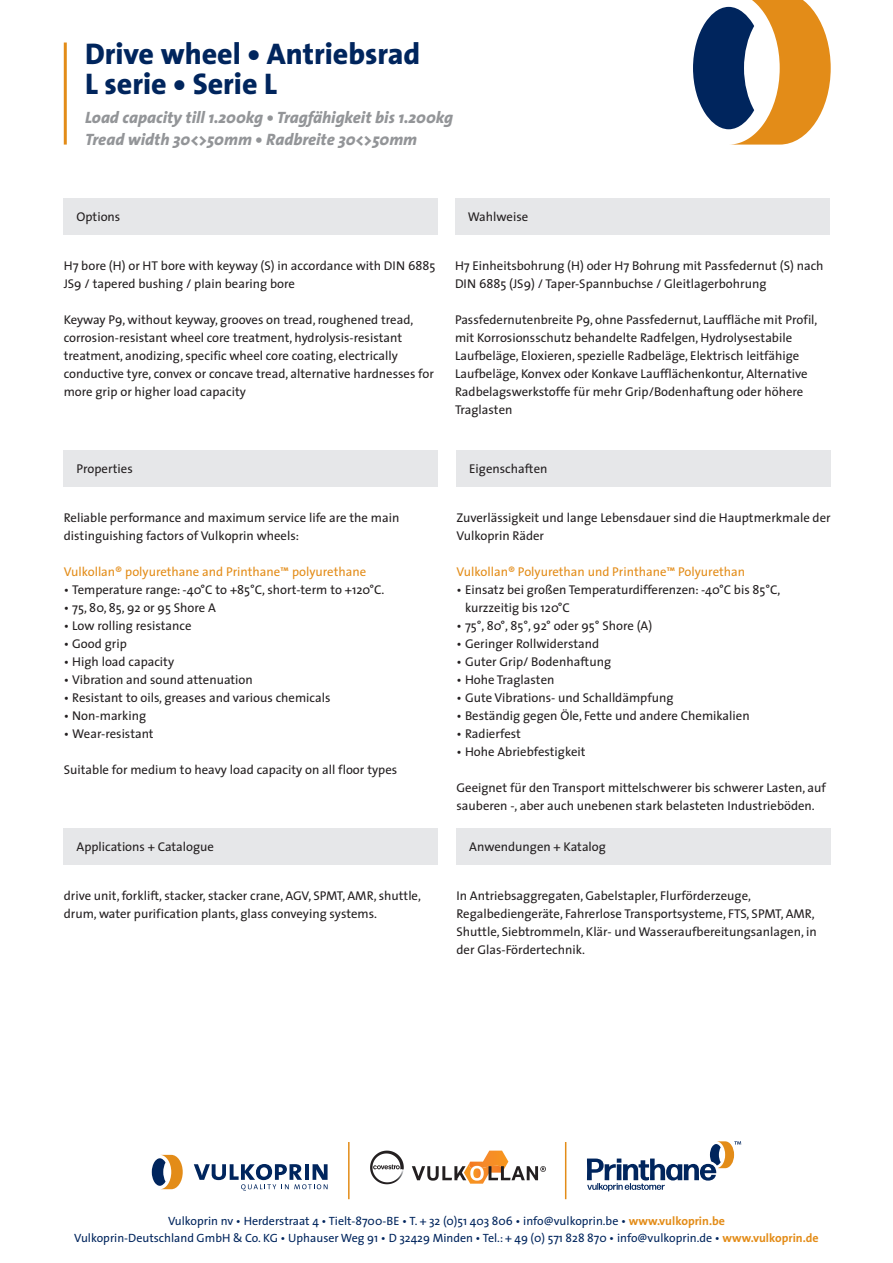
<style>
.page{position:relative;width:893px;height:1263px;background:#fff}
.page>*{position:absolute;margin:0;border:0;box-sizing:border-box;transform-origin:0 0}
.t1{font:800 30px "The Sans";color:#00255d}
.t2{font:italic 800 16.5px "The Sans";color:#939598}
.t3{font:12.75px/18px "The Sans";color:#231f20}
.t4{font:12.75px "The Sans";color:#e38c18}
.t5{font:12px "The Sans";color:#00255d}
.s1{font-weight:700;color:#e38c18}
</style>
<div class="page">
<hr style="left:348px;top:1142px;width:2px;height:57px;background:#e38c18">
<hr style="left:565px;top:1142px;width:1px;height:57px;background:#e38c18">
<svg style="left:387px;top:1164px;width:13px;height:5px"></svg>
<img style="left:370px;top:1150px;width:17px;height:26px">
<svg style="left:412px;top:1150px;width:134px;height:34px"></svg>
<svg style="left:152px;top:1155px;width:31px;height:34px"></svg>
<svg style="left:194px;top:1164px;width:134px;height:26px"></svg>
<svg style="left:587px;top:1141px;width:154px;height:50px"></svg>
<hr style="left:64px;top:43px;width:3px;height:102px;background:#e38c18">
<svg style="left:693px;top:0;width:138px;height:145px"></svg>
<div style="left:64px;top:198px;width:374px;height:36px;background:#e6e7e9"></div>
<div style="left:455px;top:198px;width:374px;height:36px;background:#e6e7e9"></div>
<div style="left:64px;top:450px;width:374px;height:36px;background:#e6e7e9"></div>
<div style="left:64px;top:828px;width:374px;height:36px;background:#e6e7e9"></div>
<div style="left:456px;top:450px;width:375px;height:36px;background:#e6e7e9"></div>
<div style="left:456px;top:828px;width:375px;height:36px;background:#e6e7e9"></div>
<p class="t1" style="left:85px;top:28px;width:337px">Drive wheel • Antriebsrad</p>
<p class="t1" style="left:85px;top:58px;width:194px">L serie • Serie L</p>
<p class="t2" style="left:85px;top:104px;width:370px">Load capacity till 1.200kg • Tragfähigkeit bis 1.200kg</p>
<p class="t2" style="left:85px;top:125px;width:334px">Tread width 30&lt;&gt;50mm • Radbreite 30&lt;&gt;50mm</p>
<p class="t3" style="left:77px;top:207px;width:45px">Options</p>
<p class="t3" style="left:468px;top:207px;width:62px">Wahlweise</p>
<p class="t3" style="left:64px;top:256px;width:373px">H7 bore (H) or HT bore with keyway (S) in accordance with DIN 6885<br>JS9 / tapered bushing / plain bearing bore</p>
<p class="t3" style="left:64px;top:310px;width:372px">Keyway P9, without keyway, grooves on tread, roughened tread, corrosion-resistant wheel core treatment, hydrolysis-resistant treatment, anodizing, specific wheel core coating, electrically conductive tyre, convex or concave tread, alternative hardnesses for more grip or higher load capacity</p>
<p class="t3" style="left:455px;top:256px;width:370px">H7 Einheitsbohrung (H) oder H7 Bohrung mit Passfedernut (S) nach<br>DIN 6885 (JS9) / Taper-Spannbuchse / Gleitlagerbohrung</p>
<p class="t3" style="left:455px;top:310px;width:364px">Passfedernutenbreite P9, ohne Passfedernut, Lauffläche mit Profil,</p>
<p class="t3" style="left:455px;top:328px;width:354px">mit Korrosionsschutz behandelte Radfelgen, Hydrolysestabile Laufbeläge, Eloxieren, spezielle Radbeläge, Elektrisch leitfähige Laufbeläge, Konvex oder Konkave Laufflächenkontur, Alternative Radbelagswerkstoffe für mehr Grip/Bodenhaftung oder höhere Traglasten</p>
<p class="t3" style="left:77px;top:459px;width:58px">Properties</p>
<p class="t3" style="left:469px;top:459px;width:80px">Eigenschaften</p>
<p class="t3" style="left:64px;top:508px;width:337px">Reliable performance and maximum service life are the main distinguishing factors of Vulkoprin wheels:</p>
<p class="t4" style="left:64px;top:561px;width:304px">Vulkollan® polyurethane and Printhane™ polyurethane</p>
<p class="t3" style="left:64px;top:580px;width:322px">• Temperature range: -40°C to +85°C, short-term to +120°C.</p>
<p class="t3" style="left:64px;top:598px;width:154px">• 75, 80, 85, 92 or 95 Shore A</p>
<p class="t3" style="left:64px;top:616px;width:129px">• Low rolling resistance</p>
<p class="t3" style="left:64px;top:634px;width:65px">• Good grip</p>
<p class="t3" style="left:64px;top:652px;width:112px">• High load capacity</p>
<p class="t3" style="left:64px;top:670px;width:191px">• Vibration and sound attenuation</p>
<p class="t3" style="left:64px;top:688px;width:268px">• Resistant to oils, greases and various chemicals</p>
<p class="t3" style="left:64px;top:706px;width:84px">• Non-marking</p>
<p class="t3" style="left:64px;top:724px;width:91px">• Wear-resistant</p>
<p class="t3" style="left:64px;top:760px;width:335px">Suitable for medium to heavy load capacity on all floor types</p>
<p class="t3" style="left:456px;top:508px;width:376px">Zuverlässigkeit und lange Lebensdauer sind die Hauptmerkmale der<br>Vulkoprin Räder</p>
<p class="t4" style="left:456px;top:561px;width:290px">Vulkollan® Polyurethan und Printhane™ Polyurethan</p>
<p class="t3" style="left:465px;top:580px;width:317px;text-indent:-9px">• Einsatz bei großen Temperaturdifferenzen: -40°C bis 85°C, kurzzeitig bis 120°C</p>
<p class="t3" style="left:456px;top:616px;width:197px">• 75°, 80°, 85°, 92° oder 95° Shore (A)</p>
<p class="t3" style="left:456px;top:634px;width:144px">• Geringer Rollwiderstand</p>
<p class="t3" style="left:456px;top:652px;width:156px">• Guter Grip/ Bodenhaftung</p>
<p class="t3" style="left:456px;top:670px;width:99px">• Hohe Traglasten</p>
<p class="t3" style="left:456px;top:688px;width:219px">• Gute Vibrations- und Schalldämpfung</p>
<p class="t3" style="left:456px;top:706px;width:295px">• Beständig gegen Öle, Fette und andere Chemikalien</p>
<p class="t3" style="left:456px;top:724px;width:66px">• Radierfest</p>
<p class="t3" style="left:456px;top:742px;width:131px">• Hohe Abriebfestigkeit</p>
<p class="t3" style="left:456px;top:778px;width:371px">Geeignet für den Transport mittelschwerer bis schwerer Lasten, auf sauberen -, aber auch unebenen stark belasteten Industrieböden.</p>
<p class="t3" style="left:77px;top:837px;width:139px">Applications + Catalogue</p>
<p class="t3" style="left:469px;top:837px;width:138px">Anwendungen + Katalog</p>
<p class="t3" style="left:64px;top:886px;width:359px">drive unit, forklift, stacker, stacker crane, AGV, SPMT, AMR, shuttle, drum, water purification plants, glass conveying systems.</p>
<p class="t3" style="left:456px;top:886px;width:362px">In Antriebsaggregaten, Gabelstapler, Flurförderzeuge, Regalbediengeräte, Fahrerlose Transportsysteme, FTS, SPMT, AMR, Shuttle, Siebtrommeln, Klär- und Wasseraufbereitungsanlagen, in der Glas-Fördertechnik.</p>
<p class="t5" style="left:168px;top:1211px;width:558px">Vulkoprin nv • Herderstraat 4 • Tielt-8700-BE • T. + 32 (0)51 403 806 • info@vulkoprin.be • <span class="s1">www.vulkoprin.be</span></p>
<p class="t5" style="left:74px;top:1228px;width:746px">Vulkoprin-Deutschland GmbH &amp; Co. KG • Uphauser Weg 91 • D 32429 Minden • Tel.: + 49 (0) 571 828 870 • info@vulkoprin.de • <span class="s1">www.vulkoprin.de</span></p>
</div>
